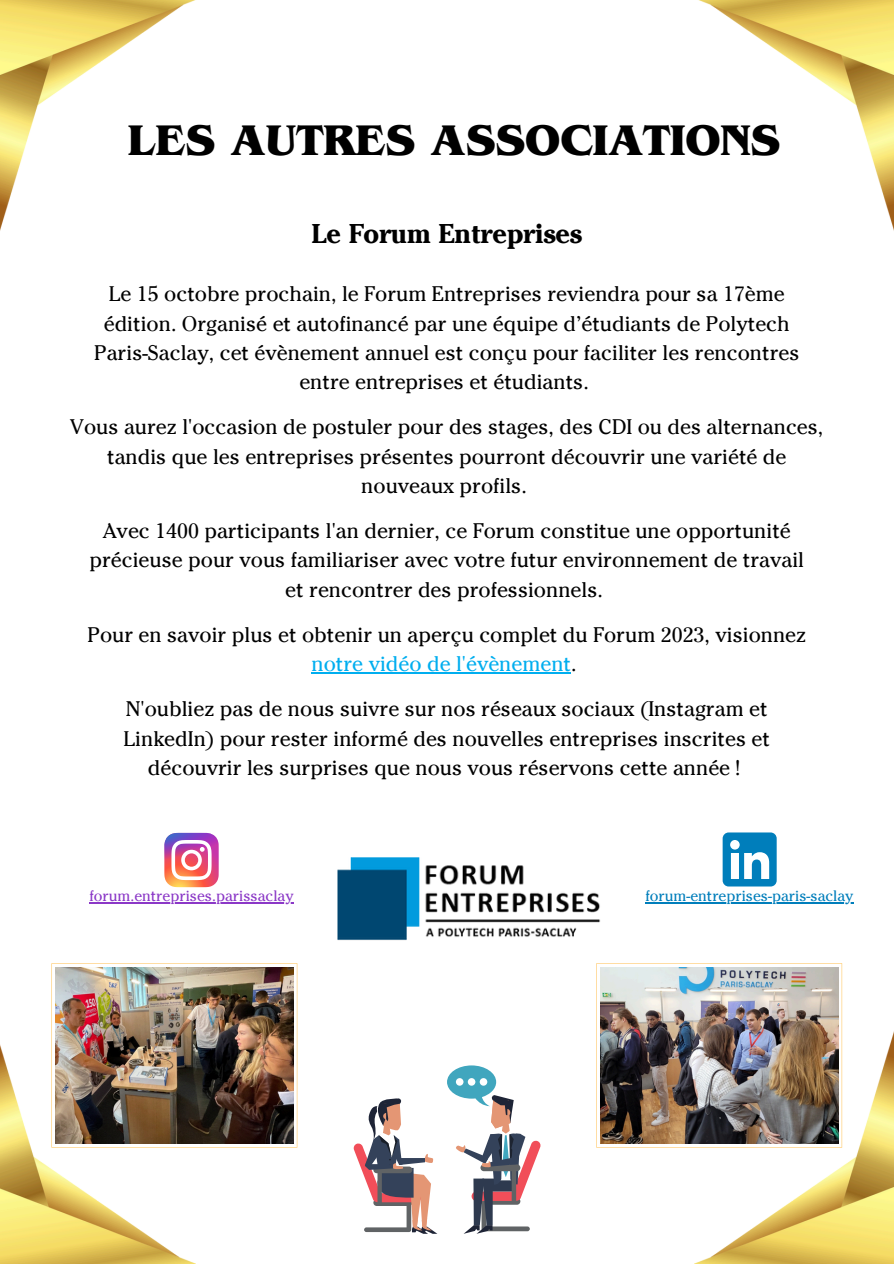
<style>
.page{position:relative;width:894px;height:1264px;background:#fff}
.page>*{position:absolute;margin:0;border:0;box-sizing:border-box;transform-origin:0 0}
.t1{font:700 45px "Benguiat Pro ITC";color:#000}
.t2{font:700 27px "Cheltenham Pro";color:#000}
.t3{font:21px/29.2px "Cheltenham Pro";color:#000;text-align:center}
.t4{font:15px "Cheltenham Pro";color:#007ebb}
.t5{font:15px "Cheltenham Pro";color:#8b38c7}
.s1{color:#00aeef}
</style>
<div class="page">
<img style="left:698px;top:0;width:195px;height:227px">
<img style="left:0;top:0;width:196px;height:231px">
<img style="left:694px;top:1028px;width:199px;height:235px">
<img style="left:0;top:1044px;width:196px;height:219px">
<img style="left:337px;top:857px;width:264px;height:83px">
<svg style="left:164px;top:832px;width:55px;height:55px"></svg>
<hr style="left:89px;top:902px;width:204px;height:1px;background:#8b38c7">
<div style="left:722px;top:832px;width:54px;height:54px;background:#007ebb;border-radius:6px"></div>
<svg style="left:730px;top:840px;width:39px;height:39px"></svg>
<hr style="left:645px;top:902px;width:208px;height:1px;background:#007ebb">
<svg style="left:447px;top:1065px;width:94px;height:168px"></svg>
<div style="left:479px;top:1078px;width:8px;height:7px;background:#fff;border-radius:50%"></div>
<div style="left:467px;top:1078px;width:8px;height:7px;background:#fff;border-radius:50%"></div>
<div style="left:456px;top:1078px;width:7px;height:7px;background:#fff;border-radius:50%"></div>
<svg style="left:353px;top:1098px;width:83px;height:135px"></svg>
<svg style="left:596px;top:963px;width:245px;height:184px"></svg>
<img style="left:600px;top:967px;width:237px;height:176px">
<svg style="left:51px;top:963px;width:246px;height:184px"></svg>
<img style="left:56px;top:967px;width:237px;height:176px">
<hr style="left:311px;top:672px;width:260px;height:1px;background:#00aeef">
<p class="t1" style="left:128px;top:124px;width:653px">LES AUTRES ASSOCIATIONS</p>
<p class="t2" style="left:311px;top:224px;width:272px">Le Forum Entreprises</p>
<p class="t3" style="left:94px;top:282px;width:706px">Le 15 octobre prochain, le Forum Entreprises reviendra pour sa 17ème édition. Organisé et autofinancé par une équipe d’étudiants de Polytech Paris-Saclay, cet évènement annuel est conçu pour faciliter les rencontres entre entreprises et étudiants.</p>
<p class="t3" style="left:70px;top:415px;width:754px">Vous aurez l'occasion de postuler pour des stages, des CDI ou des alternances, tandis que les entreprises présentes pourront découvrir une variété de nouveaux profils.</p>
<p class="t3" style="left:89px;top:519px;width:716px">Avec 1400 participants l'an dernier, ce Forum constitue une opportunité précieuse pour vous familiariser avec votre futur environnement de travail et rencontrer des professionnels.</p>
<p class="t3" style="left:87px;top:623px;width:720px">Pour en savoir plus et obtenir un aperçu complet du Forum 2023, visionnez <span class="s1">notre vidéo de l'évènement</span>.</p>
<p class="t3" style="left:123px;top:697px;width:648px">N'oubliez pas de nous suivre sur nos réseaux sociaux (Instagram et<br>LinkedIn) pour rester informé des nouvelles entreprises inscrites et découvrir les surprises que nous vous réservons cette année !</p>
<h3 class="t5" style="left:89px;top:890px;width:205px">forum.entreprises.parissaclay</h3>
<h3 class="t4" style="left:645px;top:890px;width:209px">forum-entreprises-paris-saclay</h3>
</div>
